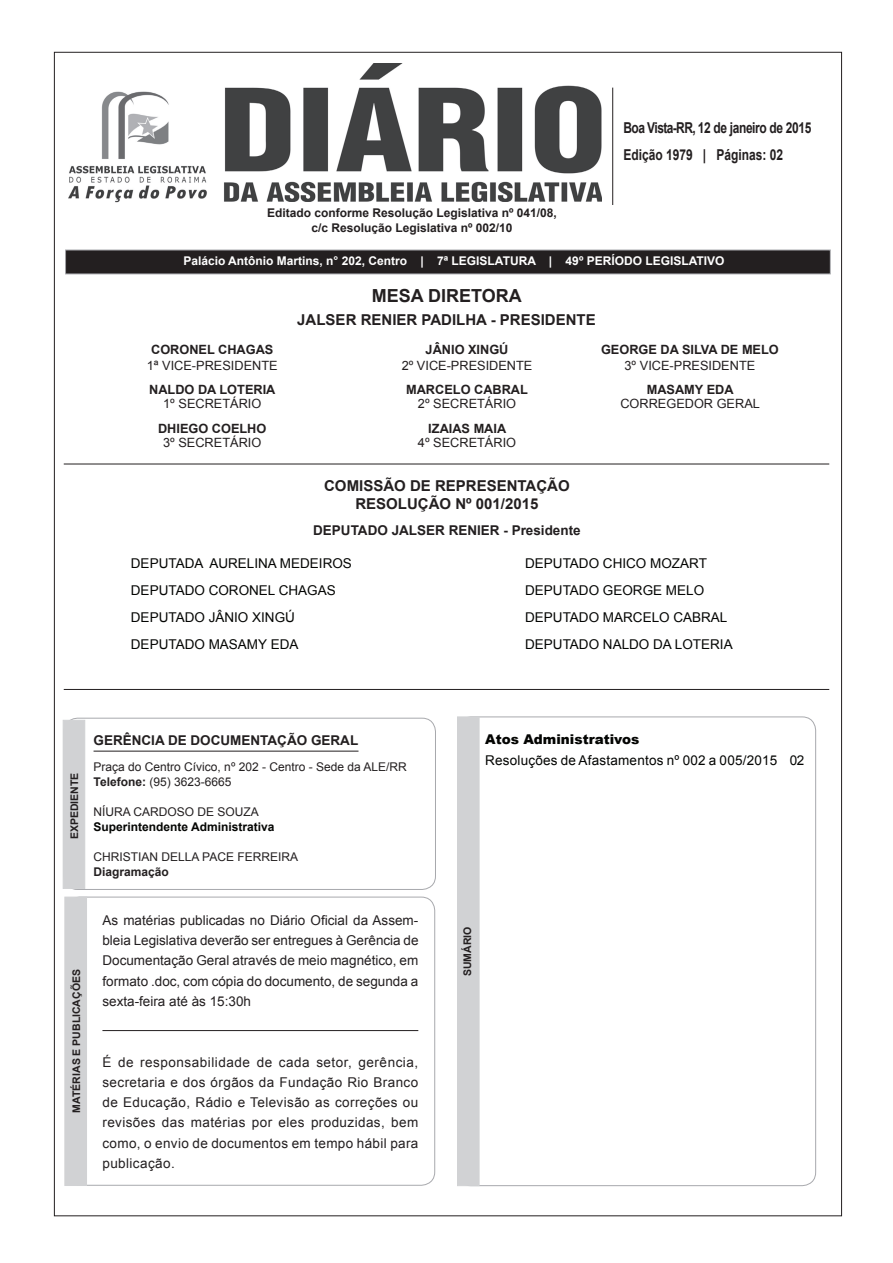
<style>
.page{position:relative;width:893px;height:1263px;background:#fff}
.page>*{position:absolute;margin:0;border:0;box-sizing:border-box;transform-origin:0 0}
.t1{font:700 18px "Arial";color:#231f20}
.t2{font:700 15px/18px "Arial";color:#231f20;text-align:center}
.t3{font:700 15px/26.7px "Arial";letter-spacing:-.03em;color:#231f20;scale:.8 1}
.t4{font:13.5px/20.2px "Arial";letter-spacing:.015em;color:#231f20;text-align:justify}
.t5{font:13.5px/27px "Arial";color:#040503}
.t6{font:700 13.5px "Arial";color:#231f20}
.t7{font:900 13.5px "Arial";color:#040503}
.t8{font:12.75px "Arial";color:#231f20}
.t9{font:700 12.75px "Arial";color:#231f20}
.t10{font:12px/15px "Arial";color:#231f20}
.t11{font:700 12px/14.5px "Arial";color:#231f20;text-align:center}
.t12{font:700 12px "Arial";color:#fff}
.t13{font:700 12px "Arial";color:#040503}
.t14{font:700 10.5px "Arial";color:#231f20}
.s1{font-weight:700}
</style>
<div class="page">
<div style="left:33px;top:32px;width:827px;height:1185px;background:#fff;border:1px solid #fff"></div>
<hr style="left:64px;top:464px;width:765px;height:1px;background:#231f20">
<hr style="left:64px;top:689px;width:765px;height:1px;background:#231f20">
<div style="left:66px;top:250px;width:764px;height:24px;background:#231f20"></div>
<hr style="left:612px;top:88px;width:1px;height:117px;background:#231f20">
<img style="left:68px;top:91px;width:139px;height:112px">
<img style="left:224px;top:64px;width:378px;height:138px">
<div style="left:64px;top:897px;width:23px;height:289px;background:#d1d2d4;border:1px solid #d1d2d4"></div>
<hr style="left:102px;top:1030px;width:316px;height:1px;background:#231f20">
<hr style="left:94px;top:751px;width:264px;height:1px;background:#231f20">
<div style="left:457px;top:716px;width:22px;height:470px;background:#d1d2d4"></div>
<div style="left:64px;top:718px;width:372px;height:172px;border:1px solid #a8a9ad;border-radius:14px"></div>
<div style="left:63px;top:720px;width:22px;height:169px;background:#d1d2d4"></div>
<p class="t11" style="left:267px;top:206px;width:291px">Editado conforme Resolução Legislativa nº 041/08, c/c Resolução Legislativa nº 002/10</p>
<p class="t3" style="left:624px;top:115px;width:236px">Boa Vista-RR, 12 de janeiro de 2015<br>Edição 1979 | Páginas: 02</p>
<p class="t12" style="left:183px;top:253px;width:543px">Palácio Antônio Martins, n° 202, Centro | 7ª LEGISLATURA | 49º PERÍODO LEGISLATIVO</p>
<p class="t9" style="left:151px;top:341px;width:124px">CORONEL CHAGAS</p>
<p class="t8" style="left:147px;top:357px;width:132px">1ª VICE-PRESIDENTE</p>
<p class="t9" style="left:149px;top:381px;width:128px">NALDO DA LOTERIA</p>
<p class="t8" style="left:163px;top:395px;width:100px">1º SECRETÁRIO</p>
<p class="t9" style="left:158px;top:420px;width:110px">DHIEGO COELHO</p>
<p class="t8" style="left:163px;top:434px;width:100px">3º SECRETÁRIO</p>
<h1 class="t1" style="left:372px;top:284px;width:152px">MESA DIRETORA</h1>
<p class="t2" style="left:297px;top:311px;width:300px">JALSER RENIER PADILHA - PRESIDENTE</p>
<p class="t9" style="left:426px;top:341px;width:84px">JÂNIO XINGÚ</p>
<p class="t8" style="left:402px;top:357px;width:132px">2º VICE-PRESIDENTE</p>
<p class="t9" style="left:406px;top:381px;width:123px">MARCELO CABRAL</p>
<p class="t8" style="left:418px;top:395px;width:100px">2º SECRETÁRIO</p>
<p class="t9" style="left:428px;top:420px;width:79px">IZAIAS MAIA</p>
<p class="t8" style="left:418px;top:434px;width:100px">4º SECRETÁRIO</p>
<p class="t9" style="left:601px;top:341px;width:179px">GEORGE DA SILVA DE MELO</p>
<p class="t8" style="left:624px;top:357px;width:132px">3º VICE-PRESIDENTE</p>
<p class="t9" style="left:647px;top:381px;width:88px">MASAMY EDA</p>
<p class="t8" style="left:620px;top:395px;width:141px">CORREGEDOR GERAL</p>
<p class="t2" style="left:324px;top:477px;width:247px">COMISSÃO DE REPRESENTAÇÃO<br>RESOLUÇÃO Nº 001/2015</p>
<p class="t6" style="left:313px;top:521px;width:269px">DEPUTADO JALSER RENIER - Presidente</p>
<p class="t5" style="left:131px;top:550px;width:223px">DEPUTADA AURELINA MEDEIROS<br>DEPUTADO CORONEL CHAGAS<br>DEPUTADO JÂNIO XINGÚ<br>DEPUTADO MASAMY EDA</p>
<p class="t5" style="left:525px;top:550px;width:209px">DEPUTADO CHICO MOZART<br>DEPUTADO GEORGE MELO<br>DEPUTADO MARCELO CABRAL<br>DEPUTADO NALDO DA LOTERIA</p>
<p class="t6" style="left:94px;top:731px;width:48px">Gerência</p>
<p class="t6" style="left:168px;top:731px;width:43px">de Documentação</p>
<p class="t6" style="left:311px;top:731px;width:21px">Geral</p>
<p class="t14" style="left:67px;top:839px;width:68px;rotate:-90deg">EXPEDIENTE</p>
<p class="t10" style="left:94px;top:759px;width:315px">Praça do Centro Cívico, nº 202 - Centro - Sede da ALE/RR<br><span class="s1">Telefone:</span> (95) 3623-6665</p>
<p class="t10" style="left:94px;top:804px;width:167px">NÍURA CARDOSO DE SOUZA</p>
<p class="t13" style="left:94px;top:818px;width:182px">Superintendente Administrativa</p>
<p class="t10" style="left:94px;top:849px;width:206px">CHRISTIAN DELLA PACE FERREIRA</p>
<p class="t11" style="left:94px;top:864px;width:77px">Diagramação</p>
<p class="t14" style="left:69px;top:1112px;width:145px;rotate:-90deg">MATÉRIAS E PUBLICAÇÕES</p>
<p class="t4" style="left:102px;top:910px;width:318px">As matérias publicadas no Diário Oficial da Assem&shy;bleia Legislativa deverão ser entregues à Gerência de Documentação Geral através de meio magnético, em formato .doc, com cópia do documento, de segunda a sexta-feira até às 15:30h</p>
<p class="t4" style="left:102px;top:1052px;width:318px">É de responsabilidade de cada setor, gerência, secretaria e dos órgãos da Fundação Rio Branco de Educação, Rádio e Televisão as correções ou revisões das matérias por eles produzidas, bem como, o envio de documentos em tempo hábil para publicação.</p>
<p class="t7" style="left:485px;top:730px;width:156px">Atos Administrativos</p>
<p class="t5" style="left:485px;top:747px;width:321px">Resoluções de Afastamentos nº 002 a 005/2015 02</p>
<p class="t14" style="left:460px;top:976px;width:51px;rotate:-90deg">SUMÁRIO</p>
</div>
